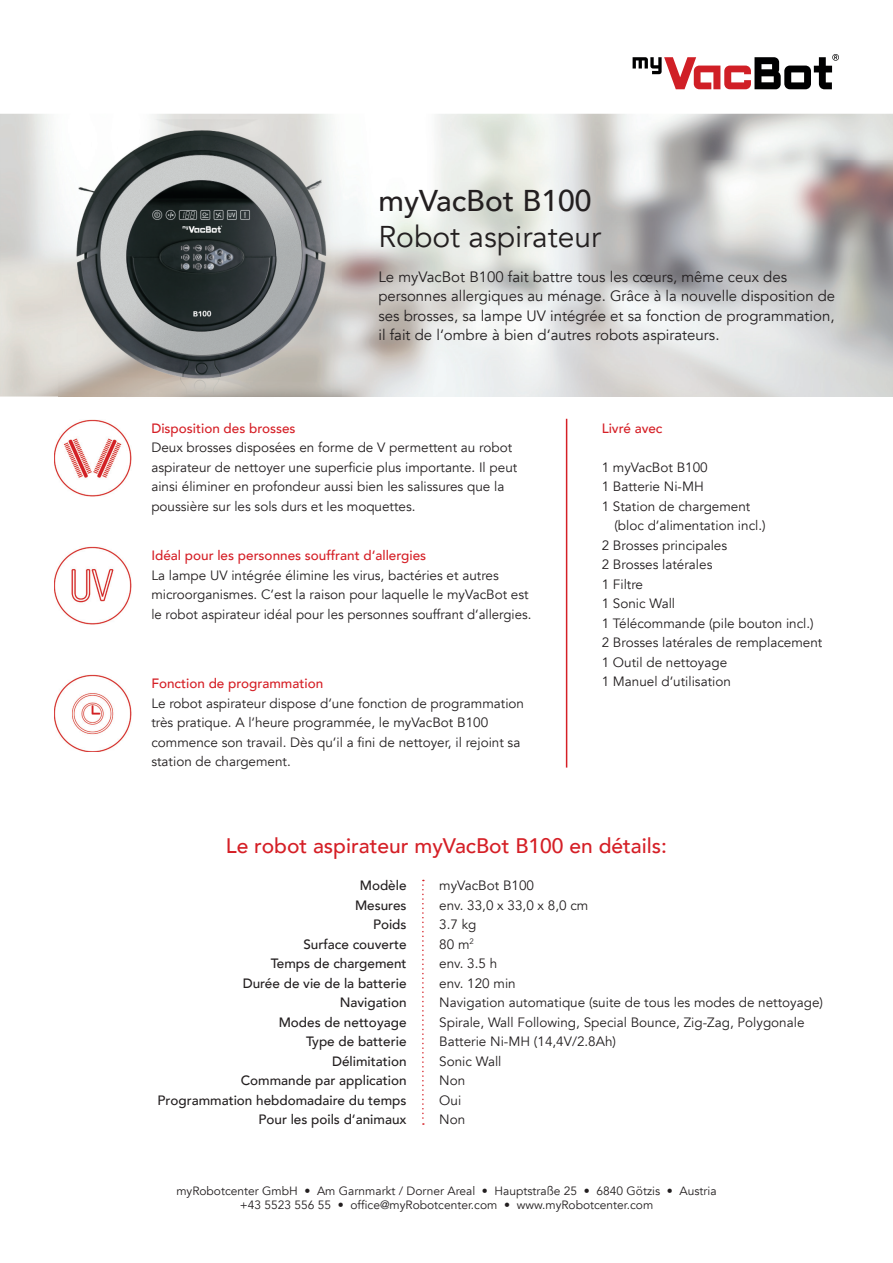
<style>
.page{position:relative;width:893px;height:1263px;background:#fff}
.page>*{position:absolute;margin:0;border:0;box-sizing:border-box;transform-origin:0 0}
.t1{font:30px "Avenir";color:#231f20}
.t2{font:500 30px "Avenir";color:#231f20}
.t3{font:500 21px "Avenir";color:#d51f26}
.t4{font:15px/19.5px "Avenir";color:#231f20}
.t5{font:13.5px/19.5px "Avenir";color:#231f20}
.t6{font:500 13.5px/19.5px "Avenir";color:#231f20;text-align:right}
.t7{font:500 13.5px "Avenir";color:#d51f26}
.t8{font:12px/14.4px "Avenir";color:#231f20;text-align:center}
</style>
<div class="page">
<svg style="left:633px;top:54px;width:206px;height:35px"></svg>
<img style="left:341px;top:161px;width:552px;height:235px">
<img style="left:59px;top:119px;width:282px;height:278px">
<img style="left:54px;top:674px;width:77px;height:78px">
<img style="left:54px;top:547px;width:77px;height:77px">
<img style="left:54px;top:419px;width:77px;height:78px">
<hr style="left:566px;top:419px;width:1px;height:348px;background:#d51f26">
<svg style="left:422px;top:880px;width:2px;height:245px"></svg>
<h1 class="t2" style="left:378px;top:174px;width:214px">myVacBot B100</h1>
<h1 class="t1" style="left:378px;top:218px;width:224px">Robot aspirateur</h1>
<p class="t4" style="left:378px;top:267px;width:458px">Le myVacBot B100 fait battre tous les cœurs, même ceux des personnes allergiques au ménage. Grâce à la nouvelle disposition de ses brosses, sa lampe UV intégrée et sa fonction de programmation, il fait de l‘ombre à bien d‘autres robots aspirateurs.</p>
<p class="t7" style="left:151px;top:416px;width:146px">Disposition des brosses</p>
<p class="t5" style="left:151px;top:438px;width:367px">Deux brosses disposées en forme de V permettent au robot aspirateur de nettoyer une superficie plus importante. Il peut ainsi éliminer en profondeur aussi bien les salissures que la poussière sur les sols durs et les moquettes.</p>
<p class="t7" style="left:151px;top:544px;width:276px">Idéal pour les personnes souffrant d‘allergies</p>
<p class="t5" style="left:151px;top:566px;width:381px">La lampe UV intégrée élimine les virus, bactéries et autres microorganismes. C‘est la raison pour laquelle le myVacBot est le robot aspirateur idéal pour les personnes souffrant d‘allergies.</p>
<p class="t7" style="left:151px;top:672px;width:173px">Fonction de programmation</p>
<p class="t5" style="left:151px;top:693px;width:374px">Le robot aspirateur dispose d‘une fonction de programmation très pratique. A l‘heure programmée, le myVacBot B100 commence son travail. Dès qu‘il a fini de nettoyer, il rejoint sa station de chargement.</p>
<p class="t7" style="left:602px;top:416px;width:62px">Livré avec</p>
<p class="t5" style="left:602px;top:458px;width:108px">1 myVacBot B100</p>
<p class="t5" style="left:602px;top:477px;width:104px">1 Batterie Ni-MH</p>
<p class="t5" style="left:602px;top:497px;width:150px">1 Station de chargement</p>
<p class="t5" style="left:614px;top:516px;width:153px">(bloc d‘alimentation incl.)</p>
<p class="t5" style="left:602px;top:536px;width:127px">2 Brosses principales</p>
<p class="t5" style="left:602px;top:555px;width:112px">2 Brosses latérales</p>
<p class="t5" style="left:602px;top:575px;width:43px">1 Filtre</p>
<p class="t5" style="left:602px;top:594px;width:75px">1 Sonic Wall</p>
<p class="t5" style="left:602px;top:614px;width:214px">1 Télécommande (pile bouton incl.)</p>
<p class="t5" style="left:602px;top:633px;width:222px">2 Brosses latérales de remplacement</p>
<p class="t5" style="left:602px;top:653px;width:127px">1 Outil de nettoyage</p>
<p class="t5" style="left:602px;top:672px;width:131px">1 Manuel d‘utilisation</p>
<h2 class="t3" style="left:226px;top:828px;width:443px">Le robot aspirateur myVacBot B100 en détails:</h2>
<p class="t6" style="left:158px;top:875px;width:250px">Modèle<br>Mesures<br>Poids<br>Surface couverte<br>Temps de chargement<br>Durée de vie de la batterie<br>Navigation<br>Modes de nettoyage<br>Type de batterie<br>Délimitation<br>Commande par application<br>Programmation hebdomadaire du temps<br>Pour les poils d‘animaux</p>
<p class="t5" style="left:439px;top:876px;width:385px">myVacBot B100<br>env. 33,0 x 33,0 x 8,0 cm<br>3.7 kg<br>80 m<sup>2<br></sup>env. 3.5 h<br>env. 120 min<br>Navigation automatique (suite de tous les modes de nettoyage)<br>Spirale, Wall Following, Special Bounce, Zig-Zag, Polygonale<br>Batterie Ni-MH (14,4V/2.8Ah)<br>Sonic Wall<br>Non<br>Oui<br>Non</p>
<p class="t8" style="left:176px;top:1183px;width:542px">myRobotcenter GmbH • Am Garnmarkt / Dorner Areal • Hauptstraße 25 • 6840 Götzis • Austria +43 5523 556 55 • office@myRobotcenter.com • www.myRobotcenter.com</p>
</div>
